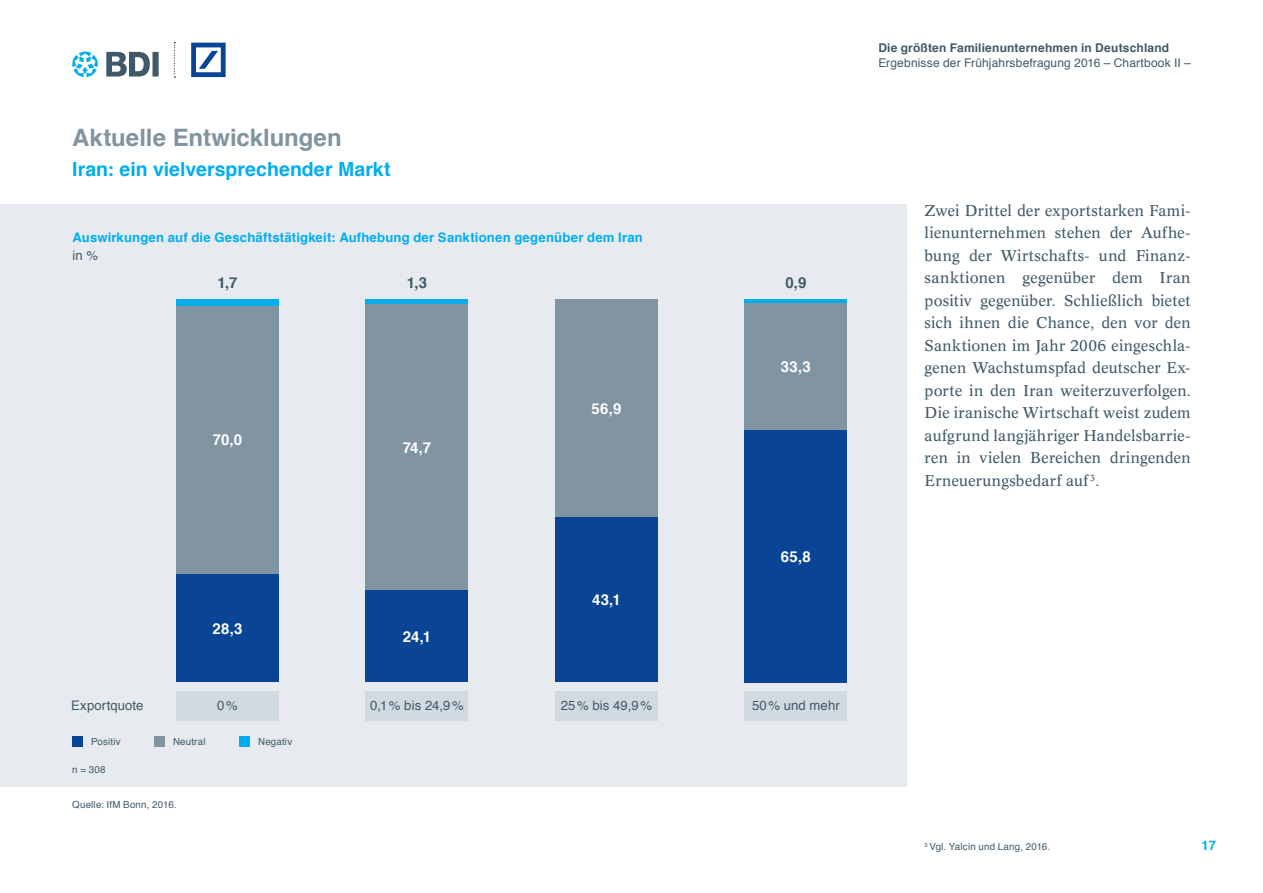
<style>
.page{position:relative;width:1263px;height:893px;background:#fff}
.page>*{position:absolute;margin:0;border:0;box-sizing:border-box;transform-origin:0 0}
.t1{font:700 24px "Helvetica";color:#8094a1}
.t2{font:700 19.5px "Helvetica";color:#00aeef}
.t3{font:15.3px/22.5px "Concorde BQ";letter-spacing:.005em;color:#405968;text-align:justify}
.t4{font:700 15px "Helvetica";letter-spacing:.02em;color:#fff}
.t5{font:700 15px "Helvetica";color:#405968}
.t6{font:700 13.2px "Helvetica";letter-spacing:.01em;color:#00aeef}
.t7{font:13.2px "Helvetica";letter-spacing:.01em;color:#405968}
.t8{font:12px "Helvetica";letter-spacing:.01em;color:#405968}
.t9{font:700 12px "Helvetica";letter-spacing:.015em;color:#405968}
.t10{font:9.75px "Helvetica";letter-spacing:.02em;color:#405968}
</style>
<div class="page">
<svg style="left:174px;top:42px;width:1px;height:36px"></svg>
<svg style="left:191px;top:43px;width:35px;height:34px"></svg>
<svg style="left:72px;top:52px;width:26px;height:25px"></svg>
<svg style="left:106px;top:52px;width:53px;height:25px"></svg>
<div style="left:0;top:204px;width:906px;height:583px;background:#e7ebef"></div>
<div style="left:366px;top:691px;width:102px;height:29px;background:#d1dae0"></div>
<div style="left:366px;top:590px;width:102px;height:92px;background:#094594"></div>
<div style="left:366px;top:304px;width:102px;height:286px;background:#8094a1"></div>
<div style="left:555px;top:691px;width:102px;height:29px;background:#d1dae0"></div>
<div style="left:555px;top:517px;width:102px;height:165px;background:#094594"></div>
<div style="left:555px;top:299px;width:102px;height:218px;background:#8094a1"></div>
<div style="left:745px;top:691px;width:102px;height:29px;background:#d1dae0"></div>
<div style="left:745px;top:430px;width:102px;height:252px;background:#094594"></div>
<div style="left:366px;top:299px;width:102px;height:5px;background:#00aeef"></div>
<div style="left:745px;top:302px;width:102px;height:128px;background:#8094a1"></div>
<div style="left:176px;top:691px;width:103px;height:29px;background:#d1dae0"></div>
<div style="left:176px;top:574px;width:103px;height:108px;background:#094594"></div>
<div style="left:176px;top:306px;width:103px;height:268px;background:#8094a1"></div>
<div style="left:176px;top:299px;width:103px;height:7px;background:#00aeef"></div>
<div style="left:72px;top:736px;width:11px;height:11px;background:#094594"></div>
<div style="left:154px;top:736px;width:11px;height:11px;background:#8094a1"></div>
<div style="left:239px;top:736px;width:11px;height:11px;background:#00aeef"></div>
<hr style="left:745px;top:299px;width:102px;height:4px;background:#00aeef">
<h1 class="t1" style="left:72px;top:118px;width:271px">Aktuelle Entwicklungen</h1>
<p class="t2" style="left:72px;top:154px;width:320px">Iran: ein vielversprechender Markt</p>
<p class="t6" style="left:72px;top:226px;width:572px">Auswirkungen auf die Geschäftstätigkeit: Aufhebung der Sanktionen gegenüber dem Iran</p>
<p class="t7" style="left:72px;top:245px;width:27px">in %</p>
<p class="t5" style="left:217px;top:271px;width:22px">1,7</p>
<p class="t5" style="left:407px;top:271px;width:22px">1,3</p>
<p class="t5" style="left:785px;top:271px;width:23px">0,9</p>
<p class="t4" style="left:213px;top:428px;width:31px">70,0</p>
<p class="t7" style="left:71px;top:696px;width:74px">Exportquote</p>
<p class="t4" style="left:212px;top:616px;width:32px">28,3</p>
<p class="t7" style="left:217px;top:696px;width:22px">0%</p>
<p class="t10" style="left:91px;top:734px;width:31px">Positiv</p>
<p class="t10" style="left:173px;top:734px;width:34px">Neutral</p>
<p class="t10" style="left:258px;top:734px;width:36px">Negativ</p>
<p class="t10" style="left:72px;top:762px;width:35px">n = 308</p>
<p class="t10" style="left:72px;top:797px;width:104px">Quelle: IfM Bonn, 2016.</p>
<p class="t4" style="left:403px;top:435px;width:30px">74,7</p>
<p class="t4" style="left:403px;top:624px;width:30px">24,1</p>
<p class="t7" style="left:370px;top:696px;width:95px">0,1% bis 24,9%</p>
<p class="t4" style="left:591px;top:396px;width:31px">56,9</p>
<p class="t4" style="left:592px;top:588px;width:30px">43,1</p>
<p class="t7" style="left:561px;top:696px;width:93px">25% bis 49,9%</p>
<p class="t4" style="left:781px;top:354px;width:31px">33,3</p>
<p class="t4" style="left:781px;top:544px;width:31px">65,8</p>
<p class="t7" style="left:752px;top:696px;width:89px">50% und mehr</p>
<p class="t9" style="left:878px;top:38px;width:292px">Die größten Familienunternehmen in Deutschland</p>
<p class="t8" style="left:878px;top:53px;width:314px">Ergebnisse der Frühjahrsbefragung 2016 – Chartbook II –</p>
<p class="t3" style="left:925px;top:199px;width:268px">Zwei Drittel der exportstarken Fami&shy;lienunternehmen stehen der Aufhe&shy;bung der Wirtschafts- und Finanz&shy;sanktionen gegenüber dem Iran positiv gegenüber. Schließlich bietet sich ihnen die Chance, den vor den Sanktionen im Jahr 2006 eingeschla&shy;genen Wachstumspfad deutscher Ex&shy;porte in den Iran weiterzuverfolgen.<br>Die iranische Wirtschaft weist zudem aufgrund langjähriger Handelsbarrie&shy;ren in vielen Bereichen dringenden Erneuerungsbedarf auf <sup>3</sup>.</p>
<p class="t10" style="left:925px;top:839px;width:125px"><sup>3</sup> Vgl. Yalcin und Lang, 2016.</p>
<p class="t6" style="left:1201px;top:835px;width:16px">17</p>
</div>
